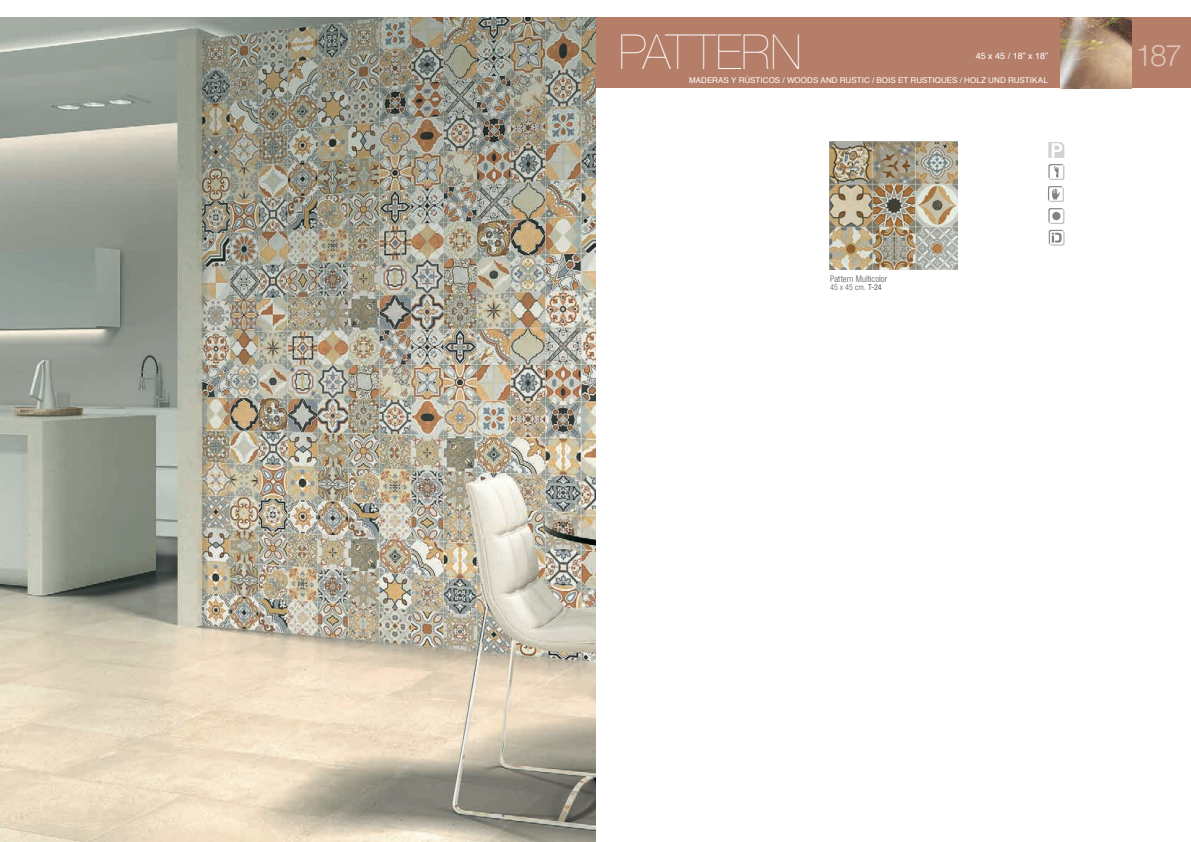
<style>
.page{position:relative;width:1191px;height:842px;background:#fff}
.page>*{position:absolute;margin:0;border:0;box-sizing:border-box;transform-origin:0 0}
.t1{font:200 48px "Helvetica Neue LT Pro";letter-spacing:-.005em;color:#fff}
.t2{font:300 30px "Helvetica Neue LT Pro";color:#dec3b4}
.t3{font:300 condensed 9px "Helvetica Neue";letter-spacing:.005em;color:#57585a}
.t4{font:9px "Helvetica";color:#fff}
.t5{font:8px "Helvetica";letter-spacing:.005em;color:#fff}
.t6{font:300 condensed 8px "Helvetica Neue";color:#57585a}
.s1{font-weight:400}
</style>
<div class="page">
<div style="left:595px;top:17px;width:596px;height:71px;background:#b47e69"></div>
<img style="left:1060px;top:17px;width:71px;height:71px">
<img style="left:0;top:17px;width:595px;height:825px">
<img style="left:829px;top:142px;width:128px;height:127px">
<svg style="left:1048px;top:142px;width:16px;height:16px"></svg>
<svg style="left:1048px;top:208px;width:16px;height:16px"></svg>
<div style="left:1052px;top:212px;width:8px;height:8px;background:#808285;border-radius:50%"></div>
<svg style="left:1048px;top:164px;width:16px;height:16px"></svg>
<svg style="left:1048px;top:186px;width:16px;height:16px"></svg>
<svg style="left:1048px;top:230px;width:16px;height:16px"></svg>
<h1 class="t1" style="left:619px;top:25px;width:184px">PATTERN</h1>
<p class="t4" style="left:975px;top:49px;width:74px">45 x 45 / 18” x 18”</p>
<p class="t5" style="left:689px;top:74px;width:360px">MADERAS Y RÚSTICOS / WOODS AND RUSTIC / BOIS ET RUSTIQUES / HOLZ UND RUSTIKAL</p>
<p class="t3" style="left:830px;top:274px;width:59px">Pattern Multicolor</p>
<p class="t6" style="left:830px;top:283px;width:53px">45 x 45 cm. <span class="s1">T-24</span></p>
<h2 class="t2" style="left:1135px;top:37px;width:48px">187</h2>
</div>
